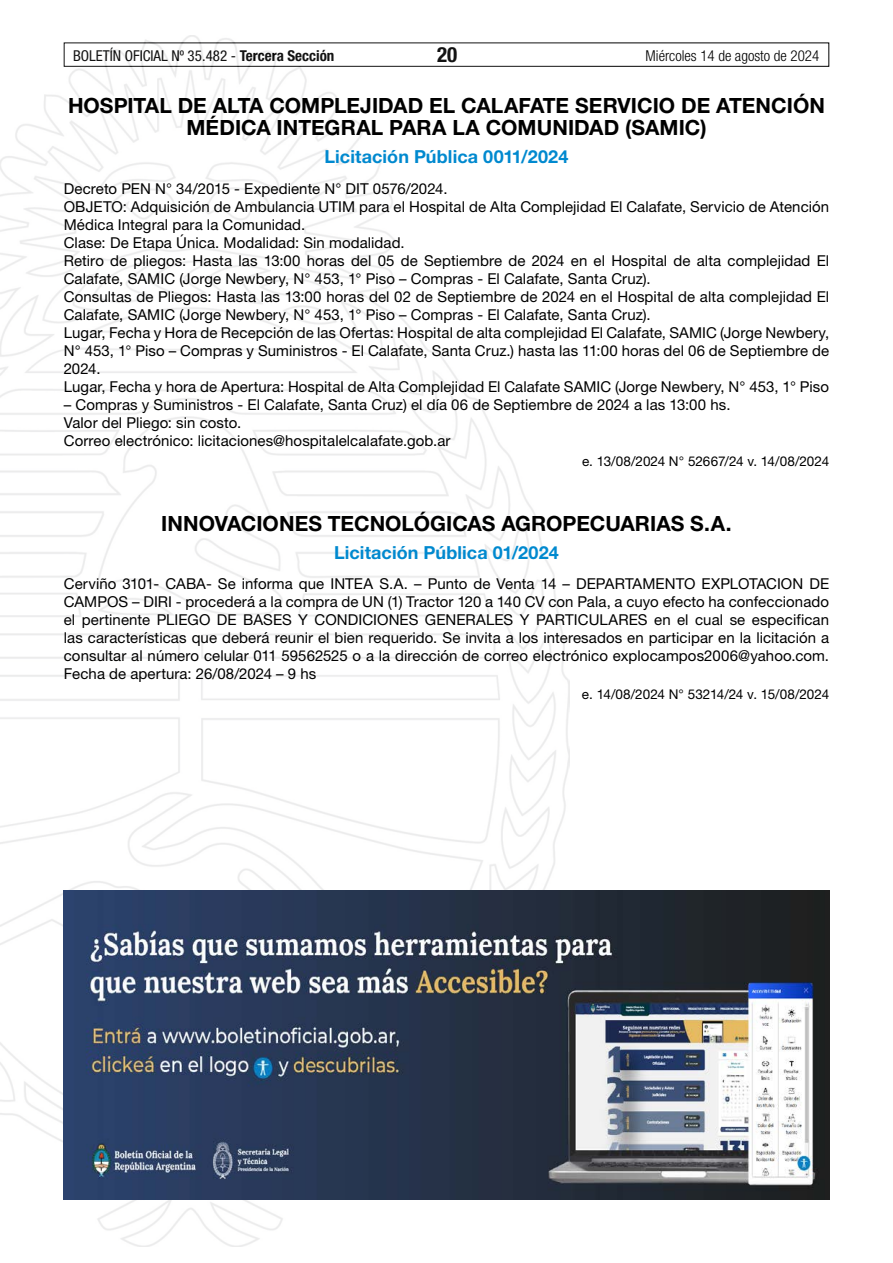
<style>
.page{position:relative;width:893px;height:1263px;background:#fff}
.page>*{position:absolute;margin:0;border:0;box-sizing:border-box;transform-origin:0 0}
.t1{font:700 21px/22.5px "Helvetica Neue LT Std";color:#000;text-align:center}
.t2{font:700 condensed 21px "Helvetica Neue LT Std";color:#000}
.t3{font:700 18px "Helvetica Neue LT Std";letter-spacing:.005em;color:#0089cf}
.t4{font:15px/18px "Helvetica Neue LT Std";letter-spacing:.005em;color:#000}
.t5{font:condensed 15px "Helvetica Neue LT Std";color:#000}
.t6{font:300 condensed 15px "Helvetica Neue LT Std";color:#000}
.t7{font:13.5px "Helvetica Neue LT Std";letter-spacing:-.005em;color:#000}
.s1{font-weight:700}
</style>
<div class="page">
<div style="left:64px;top:43px;width:765px;height:24px;border:1px solid #000"></div>
<img style="left:0;top:35px;width:569px;height:1211px">
<img style="left:64px;top:891px;width:765px;height:308px">
<p class="t5" style="left:73px;top:47px;width:263px">BOLETÍN OFICIAL Nº 35.482 - <span class="s1">Tercera Sección</span></p>
<h1 class="t2" style="left:437px;top:42px;width:22px">20</h1>
<p class="t6" style="left:646px;top:47px;width:175px">Miércoles 14 de agosto de 2024</p>
<h1 class="t1" style="left:68px;top:94px;width:758px">HOSPITAL DE ALTA COMPLEJIDAD EL CALAFATE SERVICIO DE ATENCIÓN<br>MÉDICA INTEGRAL PARA LA COMUNIDAD (SAMIC)</h1>
<p class="t3" style="left:325px;top:146px;width:245px">Licitación Pública 0011/2024</p>
<p class="t4" style="left:64px;top:180px;width:767px">Decreto PEN N° 34/2015 - Expediente N° DIT 0576/2024.<br>OBJETO: Adquisición de Ambulancia UTIM para el Hospital de Alta Complejidad El Calafate, Servicio de Atención Médica Integral para la Comunidad.<br>Clase: De Etapa Única. Modalidad: Sin modalidad.<br>Retiro de pliegos: Hasta las 13:00 horas del 05 de Septiembre de 2024 en el Hospital de alta complejidad El Calafate, SAMIC (Jorge Newbery, N° 453, 1° Piso – Compras - El Calafate, Santa Cruz).<br>Consultas de Pliegos: Hasta las 13:00 horas del 02 de Septiembre de 2024 en el Hospital de alta complejidad El Calafate, SAMIC (Jorge Newbery, N° 453, 1° Piso – Compras - El Calafate, Santa Cruz).<br>Lugar, Fecha y Hora de Recepción de las Ofertas: Hospital de alta complejidad El Calafate, SAMIC (Jorge Newbery, N° 453, 1° Piso – Compras y Suministros - El Calafate, Santa Cruz.) hasta las 11:00 horas del 06 de Septiembre de 2024.<br>Lugar, Fecha y hora de Apertura: Hospital de Alta Complejidad El Calafate SAMIC (Jorge Newbery, N° 453, 1° Piso</p>
<p class="t4" style="left:64px;top:396px;width:668px">– Compras y Suministros - El Calafate, Santa Cruz) el día 06 de Septiembre de 2024 a las 13:00 hs.<br>Valor del Pliego: sin costo.<br>Correo electrónico: licitaciones@hospitalelcalafate.gob.ar</p>
<p class="t7" style="left:582px;top:453px;width:249px">e. 13/08/2024 N° 52667/24 v. 14/08/2024</p>
<h1 class="t1" style="left:161px;top:511px;width:572px">INNOVACIONES TECNOLÓGICAS AGROPECUARIAS S.A.</h1>
<p class="t3" style="left:334px;top:541px;width:226px">Licitación Pública 01/2024</p>
<p class="t4" style="left:64px;top:575px;width:767px;text-align:justify">Cerviño 3101- CABA- Se informa que INTEA S.A. – Punto de Venta 14 – DEPARTAMENTO EXPLOTACION DE CAMPOS – DIRI - procederá a la compra de UN (1) Tractor 120 a 140 CV con Pala, a cuyo efecto ha confeccionado el pertinente PLIEGO DE BASES Y CONDICIONES GENERALES Y PARTICULARES en el cual se especifican las características que deberá reunir el bien requerido. Se invita a los interesados en participar en la licitación a consultar al número celular 011 59562525 o a la dirección de correo electrónico explocampos2006@yahoo.com.<br>Fecha de apertura: 26/08/2024 – 9 hs</p>
<p class="t7" style="left:582px;top:686px;width:249px">e. 14/08/2024 N° 53214/24 v. 15/08/2024</p>
</div>
